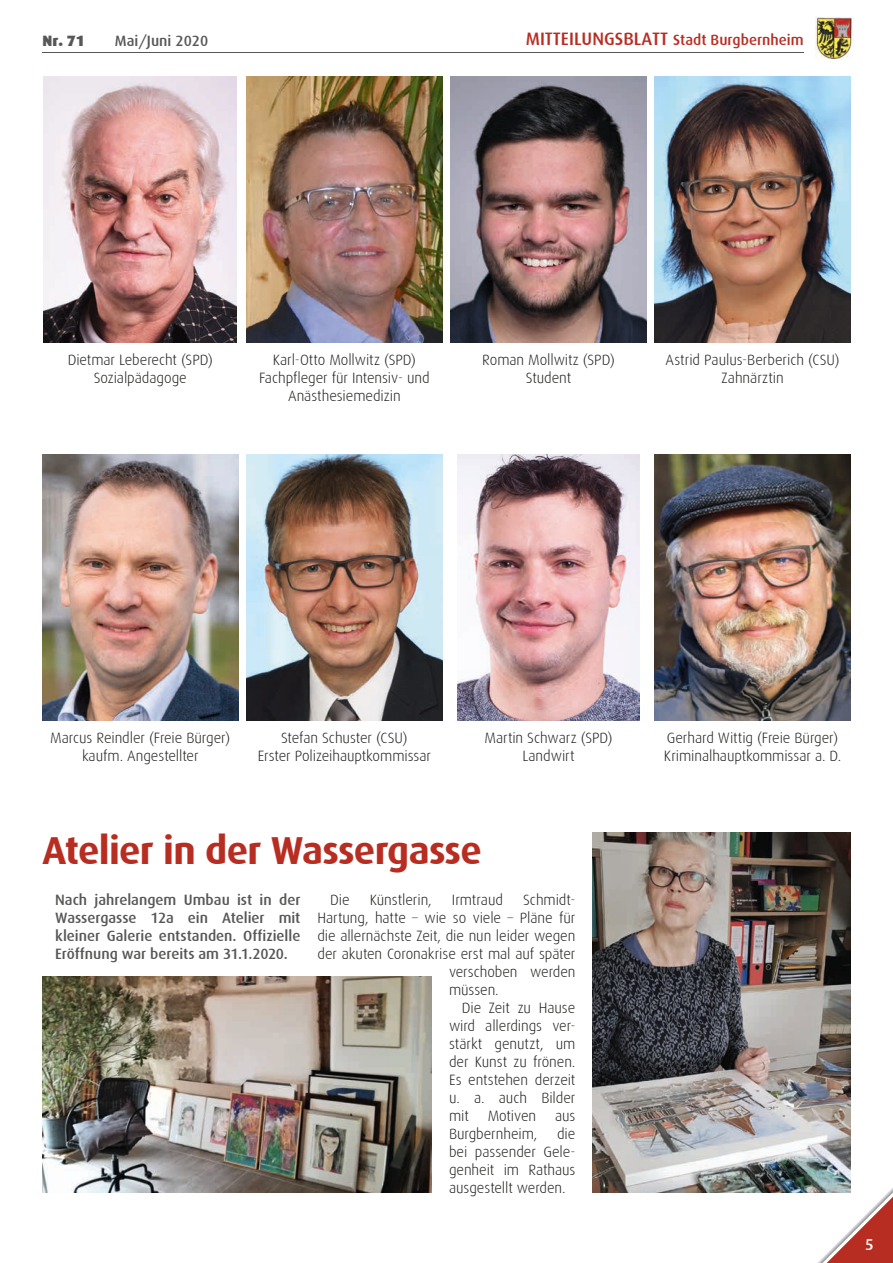
<style>
.page{position:relative;width:893px;height:1263px;background:#fff}
.page>*{position:absolute;margin:0;border:0;box-sizing:border-box;transform-origin:0 0}
.t1{font:700 39px "Dax";letter-spacing:-.02em;color:#b82d22}
.t2{font:500 15.75px "Dax";color:#fff}
.t3{font:300 15px/18px "Dax";letter-spacing:-.005em;color:#1d1d1b;text-align:center}
.t4{font:500 15px/18px "Dax";color:#575756;text-align:justify}
.t5{font:500 15px "Dax";color:#b82d22}
.t6{font:900 15px "Dax";color:#575756}
.s1{font-size:18px}
</style>
<div class="page">
<img style="left:815px;top:18px;width:37px;height:41px">
<hr style="left:42px;top:52px;width:762px;height:1px;background:#575756">
<svg style="left:818px;top:1175px;width:75px;height:88px"></svg>
<img style="left:44px;top:77px;width:193px;height:265px">
<img style="left:655px;top:77px;width:195px;height:265px">
<img style="left:43px;top:455px;width:195px;height:265px">
<img style="left:247px;top:455px;width:195px;height:265px">
<img style="left:247px;top:77px;width:195px;height:265px">
<img style="left:451px;top:77px;width:195px;height:265px">
<img style="left:655px;top:455px;width:195px;height:265px">
<img style="left:457px;top:455px;width:183px;height:265px">
<img style="left:592px;top:833px;width:258px;height:360px">
<img style="left:42px;top:977px;width:390px;height:216px">
<p class="t6" style="left:43px;top:32px;width:44px">Nr. 71</p>
<p class="t4" style="left:115px;top:32px;width:95px">Mai/Juni 2020</p>
<p class="t5" style="left:526px;top:32px;width:279px"><span class="s1">MITTEILUNGSBLATT</span> Stadt Burgbernheim</p>
<p class="t3" style="left:68px;top:351px;width:147px">Dietmar Leberecht (SPD)<br>Sozialpädagoge</p>
<p class="t3" style="left:259px;top:351px;width:172px">Karl-Otto Mollwitz (SPD)<br>Fachpfleger für Intensiv- und<br>Anästhesiemedizin</p>
<p class="t3" style="left:482px;top:351px;width:134px">Roman Mollwitz (SPD)<br>Student</p>
<p class="t3" style="left:665px;top:351px;width:176px">Astrid Paulus-Berberich (CSU)<br>Zahnärztin</p>
<p class="t3" style="left:50px;top:729px;width:182px">Marcus Reindler (Freie Bürger) kaufm. Angestellter</p>
<p class="t3" style="left:258px;top:729px;width:175px">Stefan Schuster (CSU)<br>Erster Polizeihauptkommissar</p>
<p class="t3" style="left:484px;top:729px;width:130px">Martin Schwarz (SPD)<br>Landwirt</p>
<p class="t3" style="left:664px;top:729px;width:179px;text-align:left">Gerhard Wittig (Freie Bürger)<br>Kriminalhauptkommissar a. D.</p>
<h1 class="t1" style="left:42px;top:828px;width:441px">Atelier in der Wassergasse</h1>
<p class="t4" style="left:55px;top:890px;width:247px">Nach jahrelangem Umbau ist in der Wassergasse 12a ein Atelier mit kleiner Galerie entstanden. Offizielle Eröffnung war bereits am 31.1.2020.</p>
<p class="t3" style="left:330px;top:891px;width:21px">Die</p>
<p class="t3" style="left:370px;top:891px;width:63px">Künstlerin,</p>
<p class="t3" style="left:452px;top:891px;width:53px">Irmtraud</p>
<p class="t3" style="left:523px;top:891px;width:54px">Schmidt-</p>
<p class="t3" style="left:317px;top:909px;width:259px">Hartung, hatte – wie so viele – Pläne für</p>
<p class="t3" style="left:317px;top:927px;width:259px">die allernächste Zeit, die nun leider wegen</p>
<p class="t3" style="left:317px;top:945px;width:259px">der akuten Coronakrise erst mal auf später</p>
<p class="t3" style="left:449px;top:963px;width:128px">verschoben werden</p>
<p class="t3" style="left:449px;top:981px;width:51px">müssen.</p>
<p class="t3" style="left:462px;top:999px;width:115px">Die Zeit zu Hause</p>
<p class="t3" style="left:449px;top:1017px;width:128px">wird allerdings ver-</p>
<p class="t3" style="left:449px;top:1035px;width:128px">stärkt genutzt, um</p>
<p class="t3" style="left:449px;top:1053px;width:128px">der Kunst zu frönen.</p>
<p class="t3" style="left:449px;top:1071px;width:128px">Es entstehen derzeit</p>
<p class="t3" style="left:449px;top:1089px;width:128px">u. a. auch Bilder</p>
<p class="t3" style="left:449px;top:1107px;width:21px">mit</p>
<p class="t3" style="left:488px;top:1107px;width:50px">Motiven</p>
<p class="t3" style="left:555px;top:1107px;width:22px">aus</p>
<p class="t3" style="left:449px;top:1125px;width:90px">Burgbernheim,</p>
<p class="t3" style="left:449px;top:1125px;width:128px;text-align:justify;text-indent:108px">die bei passender Gele&shy;genheit im Rathaus ausgestellt werden.</p>
<p class="t2" style="left:865px;top:1235px;width:10px">5</p>
</div>
